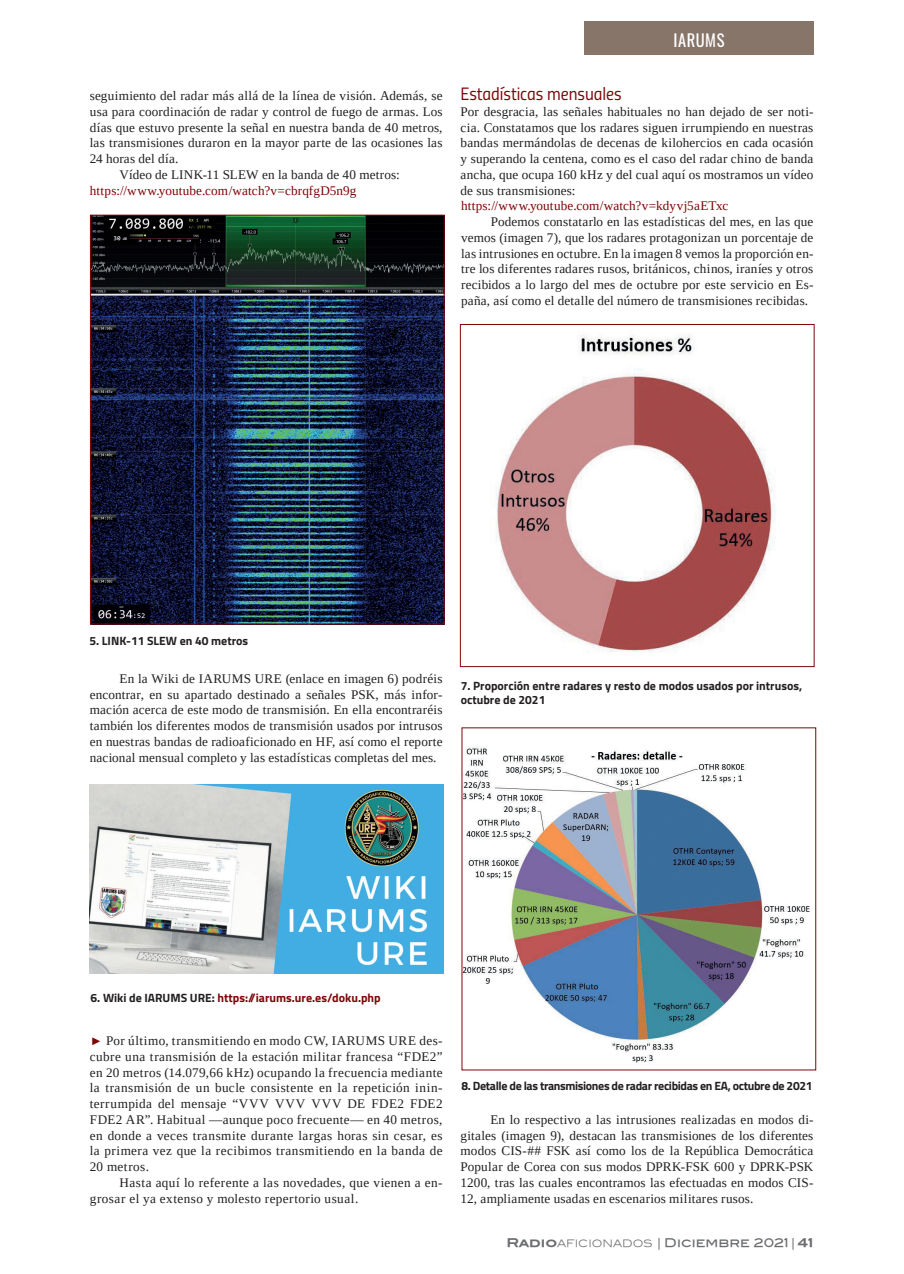
<style>
.page{position:relative;width:904px;height:1274px;background:#fff}
.page>*{position:absolute;margin:0;border:0;box-sizing:border-box;transform-origin:0 0}
.t1{font:18px "Titillium Regular Upright";letter-spacing:-.005em;color:#7e0608}
.t2{font:16.5px "Oswald";letter-spacing:.03em;color:#fff}
.t3{font:13.2px/15.8px "Tinos";letter-spacing:.015em;color:#231f20;text-align:justify}
.t4{font:13.2px "Tinos";letter-spacing:.01em;color:#7e0608}
.t5{font:700 12px/14.4px "Titillium";color:#231f20}
.t6{font:700 12px "Titillium";letter-spacing:-.03em;color:#231f20}
.t7{font:700 12px "Titillium";color:#7e0608}
.t8{font:12px "Blair Md ITCTT Medium";color:#6c6d70}
.s1{color:#231f20}
.s2{color:#7e0608}
.s3{font-family:"Blair ITCTT Bold"}
.s4{font-family:"Blair ITCTT Light"}
.s5{font-family:"Bitter"}
</style>
<div class="page">
<div style="left:584px;top:21px;width:230px;height:33px;background:#87756a"></div>
<img style="left:92px;top:217px;width:351px;height:405px">
<div style="left:90px;top:215px;width:355px;height:409px;border:1px solid #7e0608"></div>
<img style="left:90px;top:785px;width:353px;height:188px">
<img style="left:496px;top:335px;width:278px;height:317px">
<div style="left:460px;top:324px;width:355px;height:343px;border:1px solid #7e0608"></div>
<img style="left:463px;top:746px;width:347px;height:317px">
<p class="t3" style="left:90px;top:88px;width:354px">seguimiento del radar más allá de la línea de visión. Además, se</p>
<p class="t3" style="left:90px;top:103px;width:354px">usa para coordinación de radar y control de fuego de armas. Los</p>
<p class="t3" style="left:90px;top:119px;width:354px">días que estuvo presente la señal en nuestra banda de 40 metros,</p>
<p class="t3" style="left:90px;top:135px;width:354px">las transmisiones duraron en la mayor parte de las ocasiones las</p>
<p class="t3" style="left:90px;top:151px;width:90px">24 horas del día.</p>
<p class="t3" style="left:120px;top:166px;width:282px">Vídeo de LINK-11 SLEW en la banda de 40 metros:</p>
<p class="t4" style="left:90px;top:182px;width:268px">https://www.youtube.com/watch?v=cbrqfgD5n9g</p>
<p class="t2" style="left:674px;top:25px;width:52px">IARUMS</p>
<h1 class="t1" style="left:461px;top:80px;width:163px">Estadísticas mensuales</h1>
<p class="t3" style="left:461px;top:103px;width:354px">Por desgracia, las señales habituales no han dejado de ser noti&shy;cia. Constatamos que los radares siguen irrumpiendo en nuestras bandas mermándolas de decenas de kilohercios en cada ocasión y superando la centena, como es el caso del radar chino de banda ancha, que ocupa 160 kHz y del cual aquí os mostramos un vídeo de sus transmisiones:</p>
<p class="t4" style="left:461px;top:197px;width:269px">https://www.youtube.com/watch?v=kdyvj5aETxc</p>
<p class="t3" style="left:461px;top:214px;width:354px;text-indent:30px">Podemos constatarlo en las estadísticas del mes, en las que vemos (imagen 7), que los radares protagonizan un porcentaje de las intrusiones en octubre. En la imagen 8 vemos la proporción en&shy;tre los diferentes radares rusos, británicos, chinos, iraníes y otros recibidos a lo largo del mes de octubre por este servicio en Es&shy;paña, así como el detalle del número de transmisiones recibidas.</p>
<p class="t5" style="left:89px;top:632px;width:160px">5. LINK-11 SLEW en 40 metros</p>
<p class="t3" style="left:90px;top:670px;width:354px;text-indent:30px">En la Wiki de IARUMS URE (enlace en imagen 6) podréis encontrar, en su apartado destinado a señales PSK, más infor&shy;mación acerca de este modo de transmisión. En ella encontraréis también los diferentes modos de transmisión usados por intrusos en nuestras bandas de radioaficionado en HF, así como el reporte nacional mensual completo y las estadísticas completas del mes.</p>
<p class="t5" style="left:461px;top:678px;width:343px">7. Proporción entre radares y resto de modos usados por intrusos, octubre de 2021</p>
<p class="t7" style="left:91px;top:989px;width:292px"><span class="s1">6. Wiki de IARUMS URE:</span> https://iarums.ure.es/doku.php</p>
<p class="t3" style="left:90px;top:1033px;width:354px"><span class="s2">►</span> Por último, transmitiendo en modo CW, IARUMS URE des&shy;cubre una transmisión de la estación militar francesa “FDE2” en 20 metros (14.079,66 kHz) ocupando la frecuencia mediante la transmisión de un bucle consistente en la repetición inin&shy;terrumpida del mensaje “VVV VVV VVV DE FDE2 FDE2<br>FDE2 AR”. Habitual —aunque poco frecuente— en 40 metros, en donde a veces transmite durante largas horas sin cesar, es la primera vez que la recibimos transmitiendo en la banda de 20 metros.</p>
<p class="t3" style="left:90px;top:1174px;width:354px;text-indent:30px">Hasta aquí lo referente a las novedades, que vienen a en&shy;grosar el ya extenso y molesto repertorio usual.</p>
<p class="t6" style="left:461px;top:1076px;width:352px">8. Detalle de las transmisiones de radar recibidas en EA, octubre de 2021</p>
<p class="t3" style="left:461px;top:1111px;width:354px;text-indent:30px">En lo respectivo a las intrusiones realizadas en modos di&shy;gitales (imagen 9), destacan las transmisiones de los diferentes modos CIS-## FSK así como los de la República Democrática Popular de Corea con sus modos DPRK-FSK 600 y DPRK-PSK 1200, tras las cuales encontramos las efectuadas en modos CIS-12, ampliamente usadas en escenarios militares rusos.</p>
<p class="t8" style="left:506px;top:1236px;width:308px"><span class="s3">Radio</span><span class="s4">AFICIONADOS</span> <span class="s5">|</span> Diciembre 2021 <span class="s5">|</span> <span class="s3">41</span></p>
</div>
